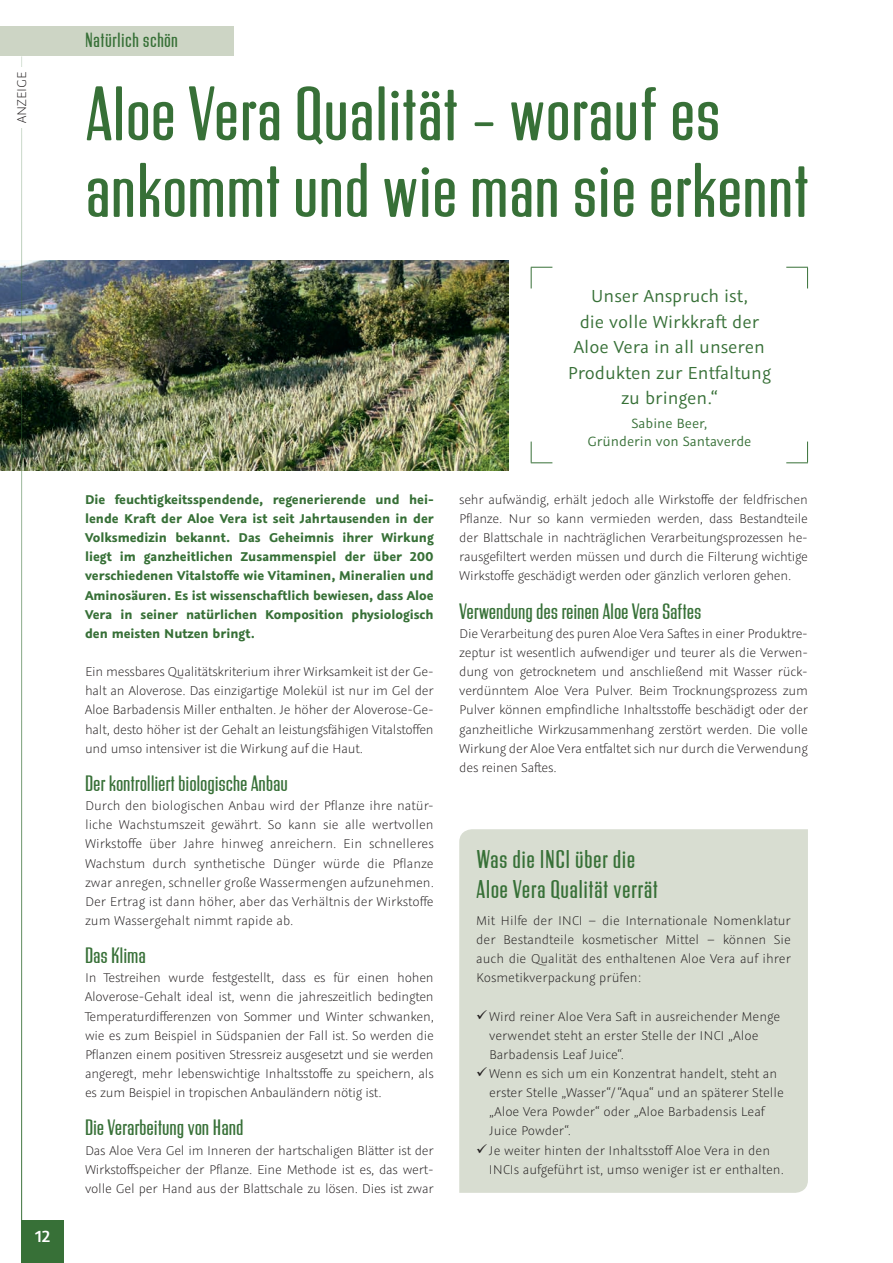
<style>
.page{position:relative;width:893px;height:1263px;background:#fff}
.page>*{position:absolute;margin:0;border:0;box-sizing:border-box;transform-origin:0 0}
.t1{font:67.5px/76.5px "Pi S Wanderlust Rounded";letter-spacing:-.01em;color:#377037}
.t2{font:22.5px/30px "Pi S Wanderlust Rounded";letter-spacing:.01em;color:#377037}
.t3{font:19.5px "Pi S Wanderlust Rounded";letter-spacing:-.015em;color:#377037}
.t4{font:19.5px/25.5px "Graublau Sans";color:#377037;text-align:center}
.t5{font:18px "Pi S Wanderlust Rounded";letter-spacing:.01em;color:#377037}
.t6{font:600 18px "Graublau Sans";color:#fff}
.t7{font:15px/18px "Graublau Sans";color:#377037;text-align:center}
.t8{font:300 14.25px/19.2px "Graublau Sans";color:#231f20;text-align:justify}
.t9{font:700 14.25px/19.2px "Graublau Sans";color:#377037;text-align:justify}
</style>
<div class="page">
<div style="left:0;top:27px;width:234px;height:29px;background:#cdd5c5"></div>
<div style="left:21px;top:1220px;width:43px;height:43px;background:#377037"></div>
<div style="left:459px;top:829px;width:349px;height:364px;background:#d8ddd1"></div>
<svg style="left:531px;top:267px;width:21px;height:21px"></svg>
<svg style="left:786px;top:267px;width:22px;height:21px"></svg>
<svg style="left:531px;top:442px;width:21px;height:21px"></svg>
<svg style="left:786px;top:442px;width:22px;height:21px"></svg>
<img style="left:0;top:260px;width:508px;height:211px">
<hr style="left:21px;top:56px;width:1px;height:1169px;background:#377037">
<div style="left:13px;top:67px;width:18px;height:61px;background:#fff"></div>
<svg style="left:477px;top:1009px;width:10px;height:10px"></svg>
<svg style="left:477px;top:1067px;width:10px;height:9px"></svg>
<svg style="left:477px;top:1143px;width:10px;height:10px"></svg>
<p class="t8" style="left:12px;top:123px;width:53px;rotate:-90deg">ANZEIGE</p>
<p class="t6" style="left:35px;top:1225px;width:17px">12</p>
<p class="t5" style="left:85px;top:27px;width:95px">Natürlich schön</p>
<h1 class="t1" style="left:85px;top:72px;width:726px">Aloe Vera Qualität - worauf es ankommt und wie man sie erkennt</h1>
<p class="t9" style="left:85px;top:490px;width:350px">Die feuchtigkeitsspendende, regenerierende und hei&shy;lende Kraft der Aloe Vera ist seit Jahrtausenden in der Volksmedizin bekannt. Das Geheimnis ihrer Wirkung liegt im ganzheitlichen Zusammenspiel der über 200 verschiedenen Vitalstoffe wie Vitaminen, Mineralien und Aminosäuren. Es ist wissenschaftlich bewiesen, dass Aloe Vera in seiner natürlichen Komposition physiologisch den meisten Nutzen bringt.</p>
<p class="t8" style="left:85px;top:662px;width:350px">Ein messbares Qualitätskriterium ihrer Wirksamkeit ist der Ge&shy;halt an Aloverose. Das einzigartige Molekül ist nur im Gel der Aloe Barbadensis Miller enthalten. Je höher der Aloverose-Ge&shy;halt, desto höher ist der Gehalt an leistungsfähigen Vitalstoffen und umso intensiver ist die Wirkung auf die Haut.</p>
<h3 class="t3" style="left:85px;top:768px;width:205px">Der kontrolliert biologische Anbau</h3>
<p class="t8" style="left:85px;top:796px;width:350px">Durch den biologischen Anbau wird der Pflanze ihre natür&shy;liche Wachstumszeit gewährt. So kann sie alle wertvollen Wirkstoffe über Jahre hinweg anreichern. Ein schnelleres Wachstum durch synthetische Dünger würde die Pflanze zwar anregen, schneller große Wassermengen aufzunehmen.<br>Der Ertrag ist dann höher, aber das Verhältnis der Wirkstoffe zum Wassergehalt nimmt rapide ab.</p>
<h3 class="t3" style="left:85px;top:940px;width:62px">Das Klima</h3>
<p class="t8" style="left:85px;top:968px;width:350px">In Testreihen wurde festgestellt, dass es für einen hohen Aloverose-Gehalt ideal ist, wenn die jahreszeitlich bedingten Temperaturdifferenzen von Sommer und Winter schwanken, wie es zum Beispiel in Südspanien der Fall ist. So werden die Pflanzen einem positiven Stressreiz ausgesetzt und sie werden angeregt, mehr lebenswichtige Inhaltsstoffe zu speichern, als es zum Beispiel in tropischen Anbauländern nötig ist.</p>
<h3 class="t3" style="left:85px;top:1113px;width:160px">Die Verarbeitung von Hand</h3>
<p class="t8" style="left:85px;top:1140px;width:350px">Das Aloe Vera Gel im Inneren der hartschaligen Blätter ist der Wirkstoffspeicher der Pflanze. Eine Methode ist es, das wert&shy;volle Gel per Hand aus der Blattschale zu lösen. Dies ist zwar</p>
<h3 class="t4" style="left:568px;top:283px;width:205px">Unser Anspruch ist,<br>die volle Wirkkraft der<br>Aloe Vera in all unseren<br>Produkten zur Entfaltung zu bringen.“</h3>
<p class="t7" style="left:587px;top:415px;width:166px">Sabine Beer,<br>Gründerin von Santaverde</p>
<p class="t8" style="left:459px;top:490px;width:350px">sehr aufwändig, erhält jedoch alle Wirkstoffe der feldfrischen Pflanze. Nur so kann vermieden werden, dass Bestandteile der Blattschale in nachträglichen Verarbeitungsprozessen he&shy;rausgefiltert werden müssen und durch die Filterung wichtige Wirkstoffe geschädigt werden oder gänzlich verloren gehen.</p>
<h3 class="t3" style="left:459px;top:596px;width:244px">Verwendung des reinen Aloe Vera Saftes</h3>
<p class="t8" style="left:459px;top:624px;width:350px">Die Verarbeitung des puren Aloe Vera Saftes in einer Produktre&shy;zeptur ist wesentlich aufwendiger und teurer als die Verwen&shy;dung von getrocknetem und anschließend mit Wasser rück&shy;verdünntem Aloe Vera Pulver. Beim Trocknungsprozess zum Pulver können empfindliche Inhaltsstoffe beschädigt oder der ganzheitliche Wirkzusammenhang zerstört werden. Die volle Wirkung der Aloe Vera entfaltet sich nur durch die Verwendung des reinen Saftes.</p>
<h2 class="t2" style="left:476px;top:842px;width:183px">Was die INCI über die<br>Aloe Vera Qualität verrät</h2>
<p class="t8" style="left:476px;top:911px;width:316px">Mit Hilfe der INCI – die Internationale Nomenklatur der Bestandteile kosmetischer Mittel – können Sie auch die Qualität des enthaltenen Aloe Vera auf ihrer Kosmetikverpackung prüfen:</p>
<p class="t8" style="left:489px;top:1007px;width:296px;text-align:left">Wird reiner Aloe Vera Saft in ausreichender Menge verwendet steht an erster Stelle der INCI „Aloe Barbadensis Leaf Juice“.<br>Wenn es sich um ein Konzentrat handelt, steht an erster Stelle „Wasser“/ “Aqua“ und an späterer Stelle „Aloe Vera Powder“ oder „Aloe Barbadensis Leaf Juice Powder“.<br>Je weiter hinten der Inhaltsstoff Aloe Vera in den INCIs aufgeführt ist, umso weniger ist er enthalten.</p>
</div>
